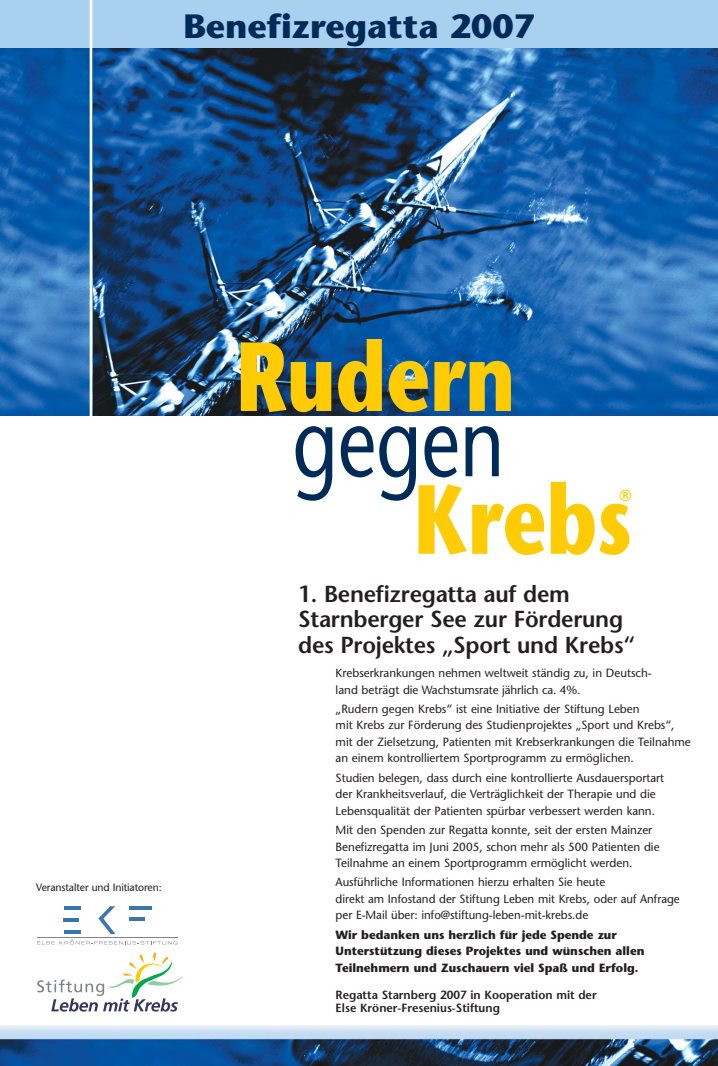
<style>
.page{position:relative;width:718px;height:1066px;background:#fff}
.page>*{position:absolute;margin:0;border:0;box-sizing:border-box;transform-origin:0 0}
.t1{font:700 97.9px "Stone Sans";color:#ffcb04;scale:.77 1}
.t2{font:97.9px "Stone Sans";color:#002b58;scale:.77 1}
.t3{font:700 33.7px "Stone Sans";color:#002b58}
.t4{font:600 23.1px/25.7px "Stone Sans";letter-spacing:-.01em;color:#231f20}
.t5{font:600 16px "Stone Sans";color:#ffcb04}
.t6{font:11.9px/16.5px "Stone Sans";color:#231f20}
.t7{font:700 11.9px/16.5px "Stone Sans";color:#231f20}
.t8{font:600 11.9px/13.5px "Stone Sans";color:#231f20}
.t9{font:10.6px "Stone Sans";letter-spacing:-.01em;color:#231f20}
</style>
<div class="page">
<img style="left:92px;top:48px;width:625px;height:368px">
<img style="left:0;top:48px;width:90px;height:368px">
<div style="left:0;top:0;width:717px;height:48px;background:#aad0ef"></div>
<hr style="left:90px;top:0;width:2px;height:444px;background:#fff">
<svg style="left:37px;top:906px;width:140px;height:38px"></svg>
<svg style="left:37px;top:952px;width:145px;height:59px"></svg>
<img style="left:0;top:1025px;width:717px;height:41px">
<h2 class="t3" style="left:183px;top:13px;width:353px">Benefizregatta 2007</h2>
<p class="t9" style="left:36px;top:883px;width:127px">Veranstalter und Initiatoren:</p>
<h1 class="t1" style="left:236px;top:339px;width:364px">Rudern</h1>
<h1 class="t2" style="left:292px;top:404px;width:276px">gegen</h1>
<h1 class="t1" style="left:414px;top:482px;width:284px">Krebs</h1>
<h3 class="t5" style="left:619px;top:489px;width:14px">®</h3>
<h3 class="t4" style="left:298px;top:583px;width:338px">1. Benefizregatta auf dem<br>Starnberger See zur Förderung des Projektes „Sport und Krebs“</h3>
<p class="t6" style="left:335px;top:666px;width:317px">Krebserkrankungen nehmen weltweit ständig zu, in Deutsch&shy;land beträgt die Wachstumsrate jährlich ca. 4%.</p>
<p class="t6" style="left:335px;top:702px;width:356px">„Rudern gegen Krebs“ ist eine Initiative der Stiftung Leben<br>mit Krebs zur Förderung des Studienprojektes „Sport und Krebs“, mit der Zielsetzung, Patienten mit Krebserkrankungen die Teilnahme an einem kontrolliertem Sportprogramm zu ermöglichen.</p>
<p class="t6" style="left:335px;top:770px;width:330px">Studien belegen, dass durch eine kontrollierte Ausdauersportart der Krankheitsverlauf, die Verträglichkeit der Therapie und die<br>Lebensqualität der Patienten spürbar verbessert werden kann.</p>
<p class="t6" style="left:335px;top:823px;width:325px">Mit den Spenden zur Regatta konnte, seit der ersten Mainzer<br>Benefiz regatta im Juni 2005, schon mehr als 500 Patienten die<br>Teilnahme an einem Sportprogramm ermöglicht werden.</p>
<p class="t6" style="left:335px;top:875px;width:345px">Ausführliche Informationen hierzu erhalten Sie heute<br>direkt am Infostand der Stiftung Leben mit Krebs, oder auf Anfrage per E-Mail über: info@stiftung-leben-mit-krebs.de</p>
<p class="t7" style="left:335px;top:927px;width:310px">Wir bedanken uns herzlich für jede Spende zur<br>Unter stützung dieses Projektes und wünschen allen<br>Teilnehmern und Zuschauern viel Spaß und Erfolg.</p>
<p class="t8" style="left:335px;top:989px;width:262px">Regatta Starnberg 2007 in Kooperation mit der<br>Else Kröner-Fresenius-Stiftung</p>
</div>
